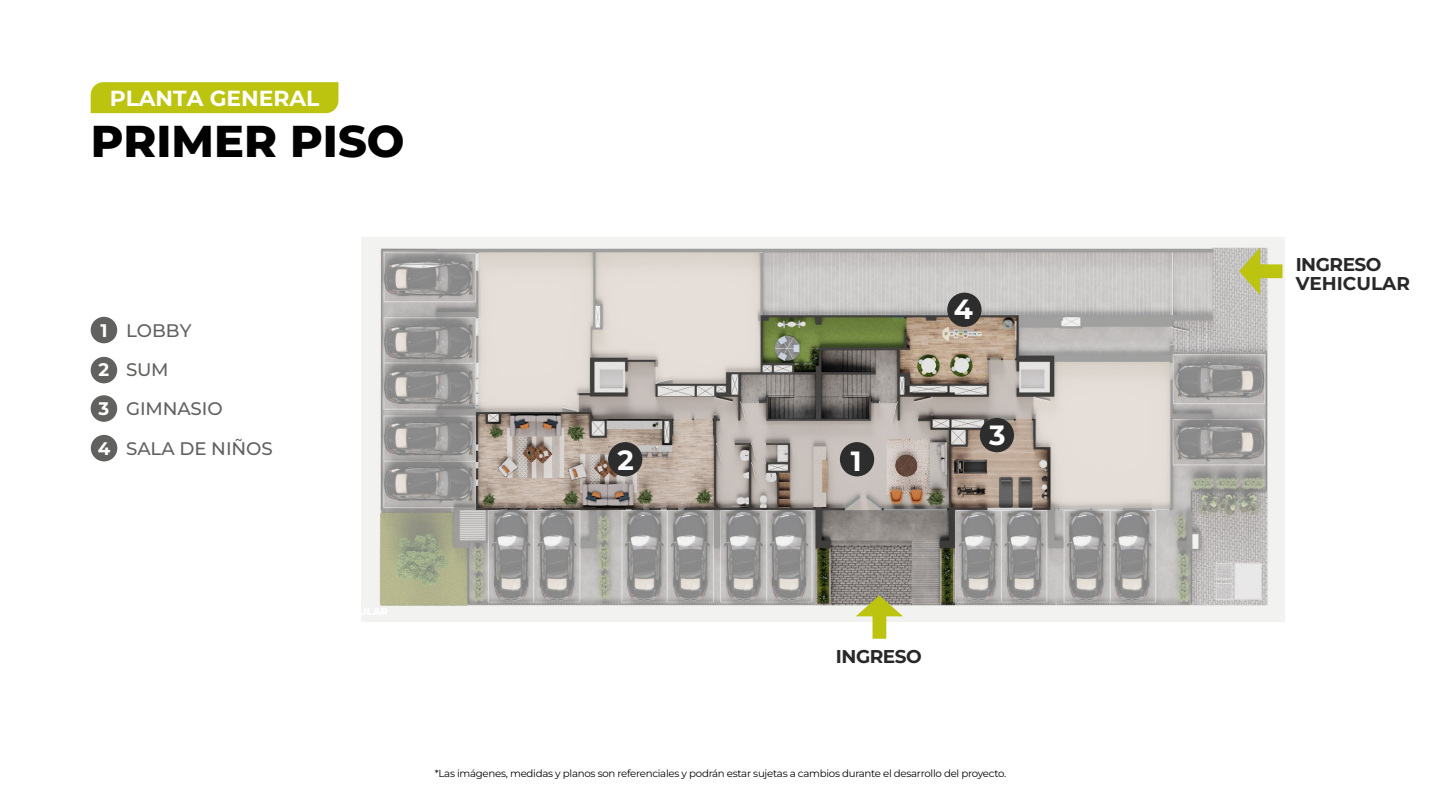
<style>
.page{position:relative;width:1440px;height:810px;background:#fff}
.page>*{position:absolute;margin:0;border:0;box-sizing:border-box;transform-origin:0 0}
.t1{font:800 44.55px "Montserrat";color:#010000}
.t2{font:700 27.83px "Montserrat";color:#fff}
.t3{font:700 21.83px "Montserrat";color:#fff}
.t4{font:700 18.52px/18.7px "Montserrat";color:#282828}
.t5{font:700 18.52px "Montserrat";letter-spacing:-.025em;color:#282828}
.t6{font:500 18.23px/39.4px "Montserrat";letter-spacing:-.005em;color:#616160}
.t7{font:700 18.23px/39.4px "Montserrat";color:#fff}
.t8{font:10.2px "Montserrat";letter-spacing:-.025em;color:#030407}
</style>
<div class="page">
<img style="left:362px;top:237px;width:923px;height:385px">
<div style="left:91px;top:317px;width:26px;height:26px;background:#616160;border-radius:50%"></div>
<div style="left:91px;top:357px;width:26px;height:26px;background:#616160;border-radius:50%"></div>
<div style="left:91px;top:395px;width:26px;height:27px;background:#616160;border-radius:50%"></div>
<div style="left:91px;top:435px;width:26px;height:26px;background:#616160;border-radius:50%"></div>
<div style="left:91px;top:82px;width:247px;height:31px;background:#bcc40f"></div>
<div style="left:840px;top:442px;width:34px;height:34px;background:#2d2d2e;border-radius:50%"></div>
<div style="left:947px;top:293px;width:35px;height:34px;background:#2d2d2e;border-radius:50%"></div>
<div style="left:608px;top:442px;width:34px;height:34px;background:#2d2d2e;border-radius:50%"></div>
<div style="left:980px;top:418px;width:34px;height:34px;background:#2d2d2e;border-radius:50%"></div>
<svg style="left:856px;top:595px;width:47px;height:44px"></svg>
<svg style="left:1239px;top:248px;width:44px;height:47px"></svg>
<h3 class="t3" style="left:110px;top:83px;width:211px">PLANTA GENERAL</h3>
<h1 class="t1" style="left:91px;top:109px;width:315px">PRIMER PISO</h1>
<h3 class="t7" style="left:98px;top:310px;width:14px">1<br>2<br>3<br>4</h3>
<h3 class="t6" style="left:126px;top:310px;width:148px">LOBBY<br>SUM<br>GIMNASIO<br>SALA DE NIÑOS</h3>
<h2 class="t2" style="left:618px;top:440px;width:18px">2</h2>
<h2 class="t2" style="left:851px;top:441px;width:12px">1</h2>
<h2 class="t2" style="left:954px;top:289px;width:21px">4</h2>
<h2 class="t2" style="left:989px;top:415px;width:18px">3</h2>
<h3 class="t5" style="left:836px;top:643px;width:87px">INGRESO</h3>
<p class="t8" style="left:435px;top:766px;width:573px">*Las imágenes, medidas y planos son referenciales y podrán estar sujetas a cambios durante el desarrollo del proyecto.</p>
<h3 class="t4" style="left:1296px;top:254px;width:116px">INGRESO<br>VEHICULAR</h3>
</div>
